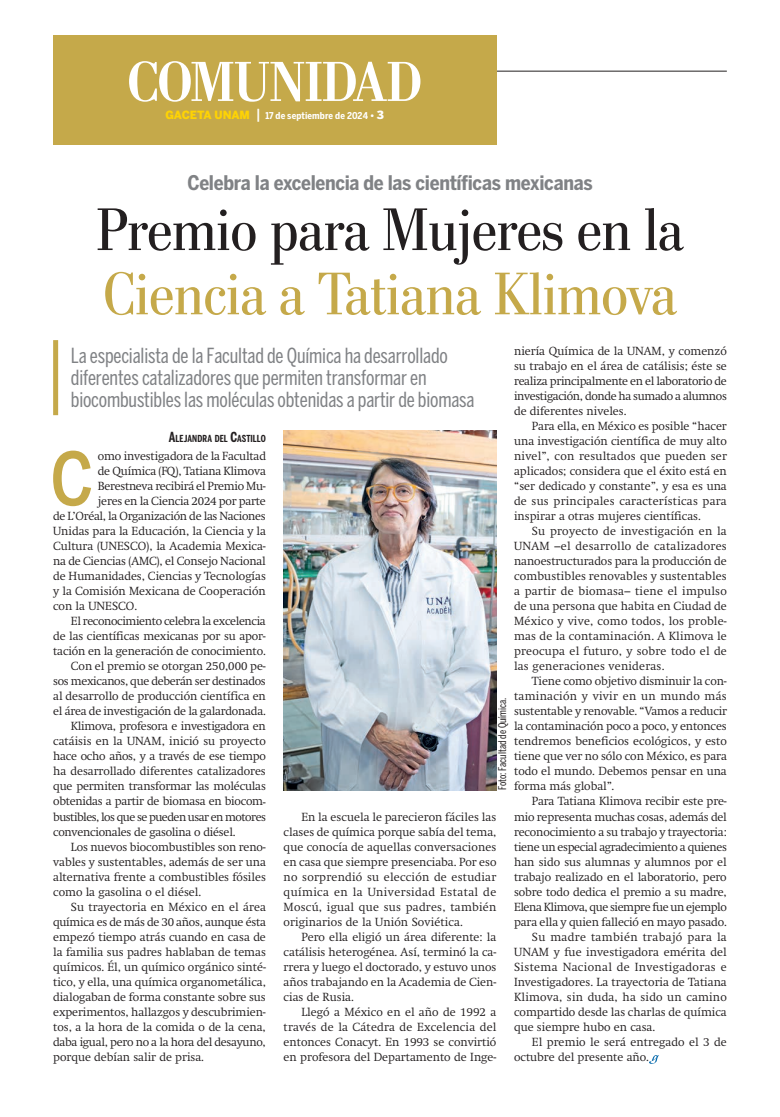
<style>
.page{position:relative;width:780px;height:1117px;background:#fff}
.page>*{position:absolute;margin:0;border:0;box-sizing:border-box;transform-origin:0 0}
.t1{font:500 72.38px "Benton Sans Cond";color:#c5a94a}
.t2{font:60px "Stilson";color:#c5a94a}
.t3{font:60px "Stilson";color:#231f20}
.t4{font:700 56.25px "Stilson";letter-spacing:.005em;color:#fff}
.t5{font:20.62px/21.9px "Benton Sans Comp";letter-spacing:-.01em;color:#808285}
.t6{font:700 20px "Benton Sans Cond";letter-spacing:-.015em;color:#808285}
.t7{font:300 11.62px/15px "Swift";color:#231f20;text-align:justify}
.t8{font:300 11.62px "Swift";letter-spacing:-.02em;color:#231f20}
.t9{font:300 11.62px "Swift";letter-spacing:-.025em;color:#231f20}
.t10{font:300 11.62px "Swift";letter-spacing:-.03em;color:#231f20}
.t11{font:300 11.62px "Swift";letter-spacing:.03em;color:#231f20}
.t12{font:300 11.62px "Swift";letter-spacing:-.04em;color:#231f20}
.t13{font:300 11.62px "Swift";letter-spacing:-.035em;color:#231f20}
.t14{font:10.62px "Benton Sans Comp";color:#231f20}
.t15{font:700 9.62px "Benton Sans Comp";letter-spacing:.01em;color:#231f20}
.t16{font:700 9.38px "Benton Sans Cond";letter-spacing:.01em;color:#fff}
.s1{font-family:"Benton Sans";font-weight:900;font-size:11.25px;color:#fed304}
.s2{font-weight:500;font-size:13.75px}
.s3{font-family:"Benton Sans";font-weight:900}
.s4{font-family:"Benton Sans";font-weight:900;font-size:11.25px}
.s5{font-size:13.75px}
</style>
<div class="page">
<hr style="left:53px;top:71px;width:673px;height:1px;background:#231f20">
<div style="left:53px;top:35px;width:443px;height:110px;background:#c5a94a"></div>
<div style="left:53px;top:340px;width:5px;height:75px;background:#c5a94a"></div>
<img style="left:283px;top:430px;width:213px;height:360px">
<svg style="left:649px;top:1055px;width:10px;height:8px"></svg>
<h3 class="t4" style="left:128px;top:48px;width:295px">COMUNIDAD</h3>
<p class="t16" style="left:165px;top:110px;width:220px"><span class="s1">GACETA UNAM</span> <span class="s2">|</span> 17 de septiembre de 2024 <span class="s3">•</span> <span class="s4">3</span></p>
<h3 class="t6" style="left:187px;top:171px;width:406px">Celebra la excelencia de las científicas mexicanas</h3>
<h2 class="t3" style="left:96px;top:194px;width:588px">Premio para Mujeres en la</h2>
<h2 class="t2" style="left:103px;top:258px;width:574px">Ciencia a Tatiana Klimova</h2>
<p class="t7" style="left:514px;top:343px;width:214px">niería Química de la UNAM, y comenzó su trabajo en el área de catálisis; éste se realiza principalmente en el laboratorio de investigación, donde ha sumado a alumnos de diferentes niveles.</p>
<p class="t7" style="left:514px;top:418px;width:214px;text-indent:18px">Para ella, en México es posible “hacer una investigación científica de muy alto nivel”, con resultados que pueden ser aplicados; considera que el éxito está en “ser dedicado y constante”, y esa es una de sus principales características para inspirar a otras mujeres científicas.</p>
<p class="t7" style="left:514px;top:523px;width:214px;text-indent:18px">Su proyecto de investigación en la UNAM –el desarrollo de catalizadores nanoestructurados para la producción de combustibles renovables y sustentables a partir de biomasa– tiene el impulso de una persona que habita en Ciudad de México y vive, como todos, los proble&shy;mas de la contaminación. A Klimova le preocupa el futuro, y sobre todo el de las generaciones venideras.</p>
<p class="t7" style="left:514px;top:673px;width:214px;text-indent:18px">Tiene como objetivo disminuir la con&shy;taminación y vivir en un mundo más sustentable y renovable. “Vamos a reducir la contaminación poco a poco, y entonces tendremos beneficios ecológicos, y esto tiene que ver no sólo con México, es para todo el mundo. Debemos pensar en una forma más global”.</p>
<p class="t7" style="left:531px;top:793px;width:196px">Para Tatiana Klimova recibir este pre-</p>
<p class="t7" style="left:514px;top:808px;width:214px">mio representa muchas cosas, además del</p>
<p class="t7" style="left:514px;top:823px;width:214px">reconocimiento a su trabajo y trayectoria:</p>
<p class="t10" style="left:514px;top:839px;width:214px">tiene un especial agradecimiento a quienes</p>
<p class="t7" style="left:514px;top:853px;width:214px">han sido sus alumnas y alumnos por el</p>
<p class="t7" style="left:514px;top:868px;width:214px">trabajo realizado en el laboratorio, pero</p>
<p class="t7" style="left:514px;top:883px;width:214px">sobre todo dedica el premio a su madre,</p>
<p class="t13" style="left:514px;top:899px;width:214px">Elena Klimova, que siempre fue un ejemplo</p>
<p class="t7" style="left:514px;top:913px;width:214px">para ella y quien falleció en mayo pasado.</p>
<p class="t11" style="left:531px;top:929px;width:196px">Su madre también trabajó para la</p>
<p class="t7" style="left:514px;top:943px;width:214px">UNAM y fue investigadora emérita del</p>
<p class="t11" style="left:514px;top:959px;width:214px">Sistema Nacional de Investigadoras e</p>
<p class="t7" style="left:514px;top:973px;width:214px">Investigadores. La trayectoria de Tatiana</p>
<p class="t7" style="left:514px;top:988px;width:214px">Klimova, sin duda, ha sido un camino</p>
<p class="t7" style="left:514px;top:1003px;width:214px">compartido desde las charlas de química</p>
<p class="t7" style="left:514px;top:1018px;width:143px">que siempre hubo en casa.</p>
<p class="t7" style="left:531px;top:1033px;width:196px">El premio le será entregado el 3 de</p>
<p class="t7" style="left:514px;top:1048px;width:136px">octubre del presente año.</p>
<h3 class="t5" style="left:71px;top:345px;width:405px">La especialista de la Facultad de Química ha desarrollado diferentes catalizadores que permiten transformar en biocombustibles las moléculas obtenidas a partir de biomasa</h3>
<p class="t15" style="left:169px;top:433px;width:98px"><span class="s5">A</span>LEJANDRA DEL <span class="s5">C</span>ASTILLO</p>
<h1 class="t1" style="left:50px;top:436px;width:45px">C</h1>
<p class="t7" style="left:98px;top:448px;width:170px">omo investigadora de la Facultad</p>
<p class="t8" style="left:98px;top:464px;width:169px">de Química (FQ), Tatiana Klimova</p>
<p class="t9" style="left:98px;top:479px;width:169px">Berestneva recibirá el Premio Mu-</p>
<p class="t7" style="left:98px;top:493px;width:169px">jeres en la Ciencia 2024 por parte</p>
<p class="t9" style="left:53px;top:509px;width:214px">de L’Oréal, la Organización de las Naciones</p>
<p class="t7" style="left:53px;top:523px;width:214px">Unidas para la Educación, la Ciencia y la</p>
<p class="t7" style="left:53px;top:538px;width:214px">Cultura (UNESCO), la Academia Mexica-</p>
<p class="t7" style="left:53px;top:553px;width:214px">na de Ciencias (AMC), el Consejo Nacional</p>
<p class="t7" style="left:53px;top:568px;width:214px">de Humanidades, Ciencias y Tecnologías</p>
<p class="t7" style="left:53px;top:583px;width:214px">y la Comisión Mexicana de Cooperación</p>
<p class="t7" style="left:53px;top:598px;width:86px">con la UNESCO.</p>
<p class="t10" style="left:71px;top:614px;width:196px">El reconocimiento celebra la excelencia</p>
<p class="t7" style="left:53px;top:628px;width:214px">de las científicas mexicanas por su apor-</p>
<p class="t7" style="left:53px;top:643px;width:214px">tación en la generación de conocimiento.</p>
<p class="t7" style="left:71px;top:658px;width:196px">Con el premio se otorgan 250,000 pe-</p>
<p class="t9" style="left:53px;top:674px;width:214px">sos mexicanos, que deberán ser destinados</p>
<p class="t7" style="left:53px;top:688px;width:214px">al desarrollo de producción científica en</p>
<p class="t7" style="left:53px;top:703px;width:214px">el área de investigación de la galardonada.</p>
<p class="t8" style="left:71px;top:719px;width:196px">Klimova, profesora e investigadora en</p>
<p class="t7" style="left:53px;top:733px;width:214px">catáisis en la UNAM, inició su proyecto</p>
<p class="t8" style="left:53px;top:749px;width:214px">hace ocho años, y a través de ese tiempo</p>
<p class="t7" style="left:53px;top:763px;width:214px">ha desarrollado diferentes catalizadores</p>
<p class="t7" style="left:53px;top:778px;width:214px">que permiten transformar las moléculas</p>
<p class="t8" style="left:53px;top:794px;width:214px">obtenidas a partir de biomasa en biocom-</p>
<p class="t12" style="left:53px;top:809px;width:214px">bustibles, los que se pueden usar en motores</p>
<p class="t8" style="left:53px;top:824px;width:184px">convencionales de gasolina o diésel.</p>
<p class="t7" style="left:71px;top:838px;width:196px">Los nuevos biocombustibles son reno-</p>
<p class="t7" style="left:53px;top:853px;width:214px">vables y sustentables, además de ser una</p>
<p class="t7" style="left:53px;top:868px;width:214px">alternativa frente a combustibles fósiles</p>
<p class="t7" style="left:53px;top:883px;width:149px">como la gasolina o el diésel.</p>
<p class="t7" style="left:71px;top:898px;width:196px">Su trayectoria en México en el área</p>
<p class="t8" style="left:53px;top:914px;width:214px">química es de más de 30 años, aunque ésta</p>
<p class="t7" style="left:53px;top:928px;width:214px">empezó tiempo atrás cuando en casa de</p>
<p class="t7" style="left:53px;top:943px;width:214px">la familia sus padres hablaban de temas</p>
<p class="t7" style="left:53px;top:958px;width:214px">químicos. Él, un químico orgánico sinté-</p>
<p class="t7" style="left:53px;top:973px;width:214px">tico, y ella, una química organometálica,</p>
<p class="t7" style="left:53px;top:988px;width:214px">dialogaban de forma constante sobre sus</p>
<p class="t7" style="left:53px;top:1003px;width:214px">experimentos, hallazgos y descubrimien-</p>
<p class="t7" style="left:53px;top:1018px;width:214px">tos, a la hora de la comida o de la cena,</p>
<p class="t8" style="left:53px;top:1034px;width:214px">daba igual, pero no a la hora del desayuno,</p>
<p class="t7" style="left:53px;top:1048px;width:152px">porque debían salir de prisa.</p>
<p class="t14" style="left:496px;top:790px;width:94px;rotate:-90deg">Foto: Facultad de Química.</p>
<p class="t7" style="left:283px;top:808px;width:214px;text-indent:18px">En la escuela le parecieron fáciles las clases de química porque sabía del tema, que conocía de aquellas conversaciones en casa que siempre presenciaba. Por eso no sorprendió su elección de estudiar química en la Universidad Estatal de Moscú, igual que sus padres, también originarios de la Unión Soviética.</p>
<p class="t7" style="left:283px;top:928px;width:214px;text-indent:18px">Pero ella eligió un área diferente: la catálisis heterogénea. Así, terminó la ca&shy;rrera y luego el doctorado, y estuvo unos años trabajando en la Academia de Cien&shy;cias de Rusia.</p>
<p class="t7" style="left:283px;top:1003px;width:214px;text-indent:18px">Llegó a México en el año de 1992 a través de la Cátedra de Excelencia del entonces Conacyt. En 1993 se convirtió en profesora del Departamento de Inge-</p>
</div>
